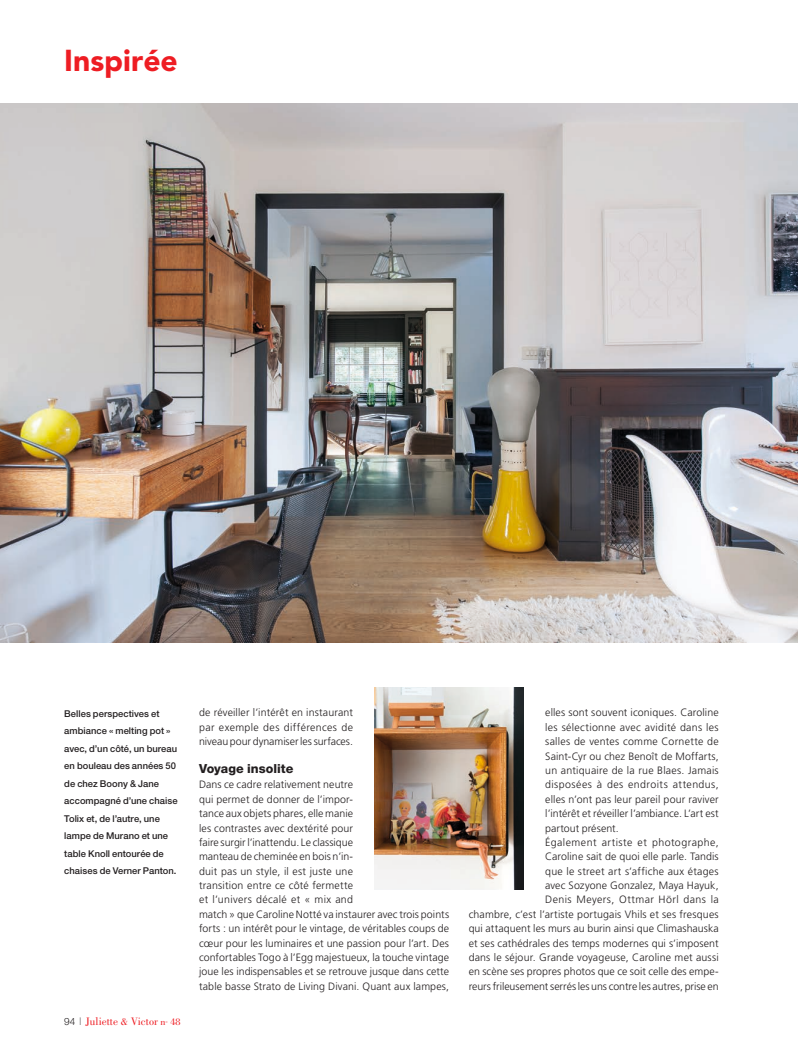
<style>
.page{position:relative;width:798px;height:1051px;background:#fff}
.page>*{position:absolute;margin:0;border:0;box-sizing:border-box;transform-origin:0 0}
.t1{font:900 30px "Avenir LT Std";color:#ee1d23}
.t2{font:800 12.5px "Helvetica Neue LT Std";color:#231f20}
.t3{font:11.25px "Bodoni Std";color:#ee1d23}
.t4{font:300 10.62px/14.4px "Frutiger LT Std";letter-spacing:.01em;color:#231f20;text-align:justify}
.t5{font:300 10.62px "Frutiger LT Std";letter-spacing:.03em;color:#231f20}
.t6{font:300 10.62px "Frutiger LT Std";letter-spacing:.04em;color:#231f20}
.t7{font:300 10.62px "Frutiger LT Std";letter-spacing:.045em;color:#231f20}
.t8{font:300 10.62px "Frutiger LT Std";letter-spacing:.035em;color:#231f20}
.t9{font:500 9.38px/17.5px "Helvetica Neue LT Std";letter-spacing:.005em;color:#231f20}
.s1{font-family:"Helvetica Neue LT Std";font-weight:300;font-size:10px;color:#231f20}
.s2{font-family:"Helvetica Neue LT Std";font-weight:100;font-size:10.62px;color:#231f20}
.s3{font-size:10px}
.s4{font-size:5.88px}
</style>
<div class="page">
<img style="left:374px;top:687px;width:149px;height:201px">
<img style="left:0;top:103px;width:797px;height:539px">
<h1 class="t1" style="left:64px;top:43px;width:115px">Inspirée</h1>
<p class="t9" style="left:64px;top:704px;width:115px">Belles perspectives et ambiance « melting pot » avec, d’un côté, un bureau en bouleau des années 50 de chez Boony &amp; Jane accompagné d’une chaise<br>Tolix et, de l’autre, une lampe de Murano et une table Knoll entourée de chaises de Verner Panton.</p>
<p class="t3" style="left:64px;top:1015px;width:117px"><span class="s1">94</span> <span class="s2">l</span> Juliette <span class="s3">&amp;</span> Victor <span class="s3">n</span><span class="s4">°</span> <span class="s3">48</span></p>
<p class="t4" style="left:199px;top:705px;width:155px">de réveiller l’intérêt en instaurant par exemple des différences de niveau pour dynamiser les surfaces.</p>
<p class="t2" style="left:199px;top:760px;width:96px">Voyage insolite</p>
<p class="t4" style="left:199px;top:777px;width:251px;text-align:left">Dans ce cadre relativement neutre<br>qui permet de donner de l’impor-<br>tance aux objets phares, elle manie<br>les contrastes avec dextérité pour<br>faire surgir l’inattendu. Le classique<br>manteau de cheminée en bois n’in-<br>duit pas un style, il est juste une<br>transition entre ce côté fermette<br>et l’univers décalé et « mix and<br>match » que Caroline Notté va instaurer avec trois points forts : un intérêt pour le vintage, de véritables coups de cœur pour les luminaires et une passion pour l’art. Des confortables Togo à l’Egg majestueux, la touche vintage joue les indispensables et se retrouve jusque dans cette table basse Strato de Living Divani. Quant aux lampes,</p>
<p class="t4" style="left:545px;top:705px;width:175px">elles sont souvent iconiques. Caroline</p>
<p class="t5" style="left:545px;top:720px;width:175px">les sélectionne avec avidité dans les</p>
<p class="t4" style="left:545px;top:734px;width:175px">salles de ventes comme Cornette de</p>
<p class="t4" style="left:545px;top:748px;width:175px">Saint-Cyr ou chez Benoît de Moffarts,</p>
<p class="t4" style="left:545px;top:763px;width:175px">un antiquaire de la rue Blaes. Jamais</p>
<p class="t6" style="left:545px;top:778px;width:175px">disposées à des endroits attendus,</p>
<p class="t4" style="left:545px;top:791px;width:175px">elles n’ont pas leur pareil pour raviver</p>
<p class="t4" style="left:545px;top:806px;width:175px">l’intérêt et réveiller l’ambiance. L’art est</p>
<p class="t4" style="left:545px;top:820px;width:75px">partout présent.</p>
<p class="t7" style="left:545px;top:835px;width:175px">Également artiste et photographe,</p>
<p class="t4" style="left:545px;top:849px;width:175px">Caroline sait de quoi elle parle. Tandis</p>
<p class="t4" style="left:545px;top:863px;width:175px">que le street art s’affiche aux étages</p>
<p class="t4" style="left:545px;top:878px;width:175px">avec Sozyone Gonzalez, Maya Hayuk,</p>
<p class="t8" style="left:545px;top:893px;width:175px">Denis Meyers, Ottmar Hörl dans la</p>
<p class="t4" style="left:468px;top:906px;width:251px">chambre, c’est l’artiste portugais Vhils et ses fresques</p>
<p class="t4" style="left:468px;top:921px;width:251px">qui attaquent les murs au burin ainsi que Climashauska</p>
<p class="t4" style="left:468px;top:935px;width:251px">et ses cathédrales des temps modernes qui s’imposent</p>
<p class="t4" style="left:468px;top:949px;width:251px">dans le séjour. Grande voyageuse, Caroline met aussi</p>
<p class="t4" style="left:468px;top:964px;width:251px">en scène ses propres photos que ce soit celle des empe-</p>
<p class="t4" style="left:468px;top:978px;width:251px">reurs frileusement serrés les uns contre les autres, prise en</p>
</div>
